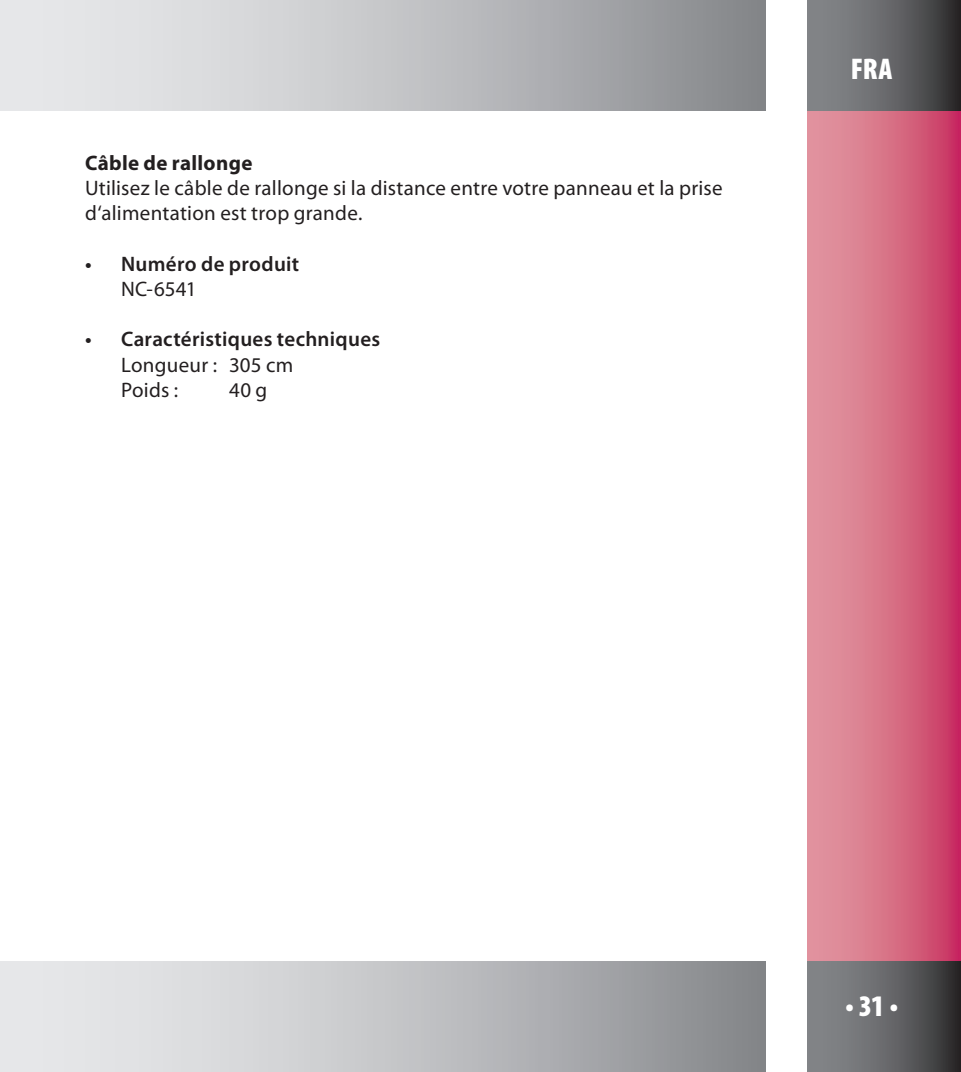
<style>
.page{position:relative;width:961px;height:1072px;background:#fff}
.page>*{position:absolute;margin:0;border:0;box-sizing:border-box;transform-origin:0 0}
.t1{font:900 condensed 30px "Myriad Pro";color:#fff}
.Fließtext_Ebene_1{font:21px/25.2px "Myriad Pro";letter-spacing:.01em;color:#231f20}
.Überschrift_Ebene_2{font:600 21px "Myriad Pro";letter-spacing:.015em;color:#231f20}
.Fließtext_Ebenen_2_3{font:21px "Myriad Pro";letter-spacing:.01em;color:#231f20}
.Überschrift_Ebene_1{font:700 21px "Myriad Pro";letter-spacing:.015em;color:#231f20}
</style>
<div class="page">
<div style="left:0;top:0;width:765px;height:111px;background:linear-gradient(to right,#f4f5f6,#8d8e92)"></div>
<svg style="left:808px;top:111px;width:153px;height:850px"></svg>
<div style="left:0;top:961px;width:765px;height:110px;background:linear-gradient(to right,#f4f5f6,#8d8e92)"></div>
<svg style="left:808px;top:0;width:153px;height:111px"></svg>
<svg style="left:808px;top:961px;width:153px;height:110px"></svg>
<p class="Überschrift_Ebene_1" style="left:85px;top:149px;width:169px">Câble de rallonge</p>
<p class="Fließtext_Ebene_1" style="left:85px;top:175px;width:639px">Utilisez le câble de rallonge si la distance entre votre panneau et la prise d‘alimentation est trop grande.</p>
<p class="Überschrift_Ebene_2" style="left:85px;top:250px;width:216px">• Numéro de produit</p>
<p class="Fließtext_Ebenen_2_3" style="left:121px;top:276px;width:77px">NC-6541</p>
<p class="Überschrift_Ebene_2" style="left:85px;top:326px;width:297px">• Caractéristiques techniques</p>
<p class="Fließtext_Ebenen_2_3" style="left:121px;top:351px;width:174px">Longueur : 305 cm</p>
<p class="Fließtext_Ebenen_2_3" style="left:121px;top:377px;width:59px">Poids :</p>
<p class="Fließtext_Ebenen_2_3" style="left:229px;top:377px;width:40px">40 g</p>
<h1 class="t1" style="left:851px;top:53px;width:43px">FRA</h1>
<h1 class="t1" style="left:845px;top:989px;width:55px">• 31 •</h1>
</div>
